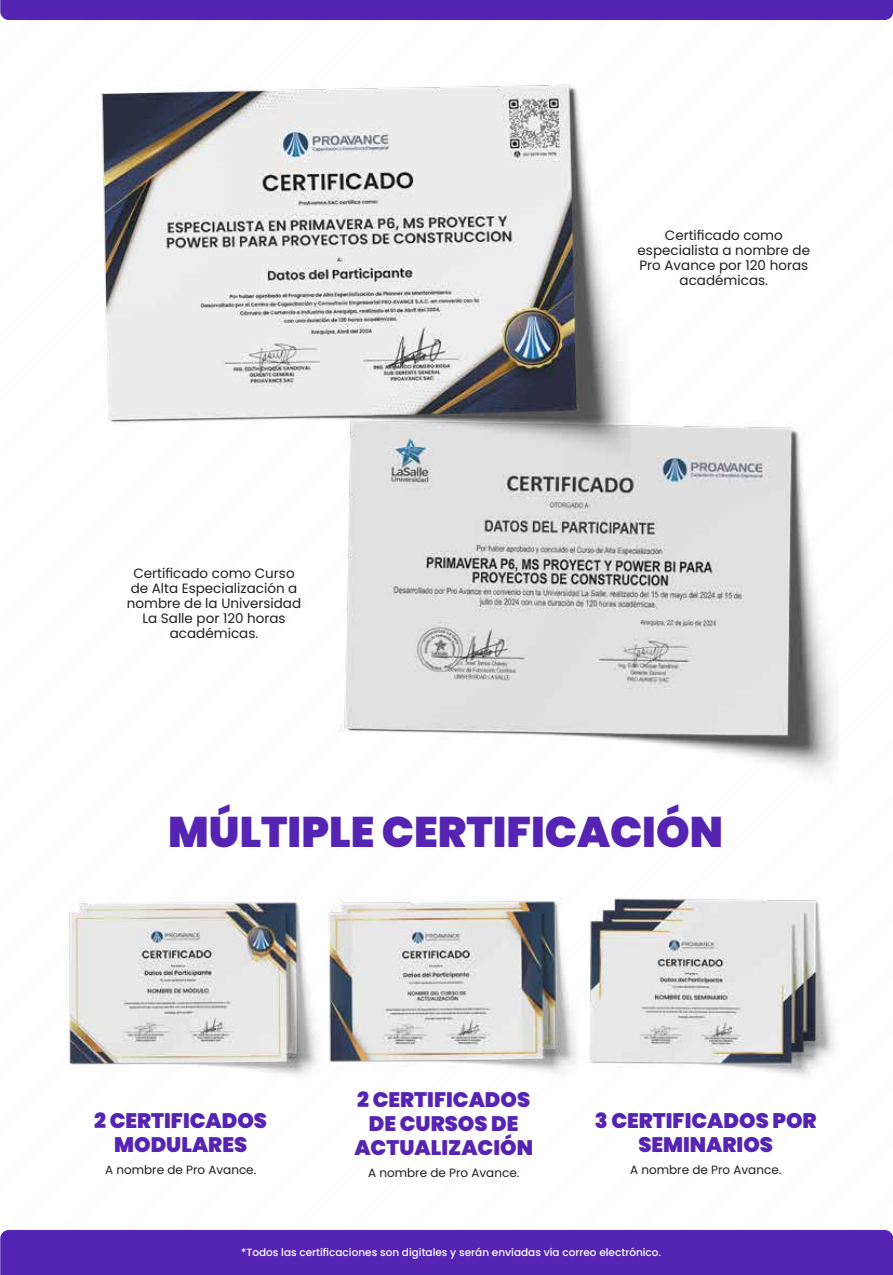
<style>
.page{position:relative;width:893px;height:1275px;background:#fff}
.page>*{position:absolute;margin:0;border:0;box-sizing:border-box;transform-origin:0 0}
.t1{font:900 42.75px "Poppins";color:#5624b2}
.t2{font:900 21px/24px "Poppins";color:#5624b2;text-align:center}
.t3{font:13.5px/15px "Poppins";color:#211f21;text-align:center}
.t4{font:12px "Poppins";color:#211f21}
.t5{font:500 10.5px "Poppins";color:#fff}
</style>
<div class="page">
<img style="left:69px;top:84px;width:768px;height:993px">
<div style="left:0;top:0;width:893px;height:20px;background:#5624b2"></div>
<div style="left:0;top:1229px;width:893px;height:46px;background:#5624b2"></div>
<p class="t3" style="left:127px;top:566px;width:176px">Certificado como Curso de Alta Especialización a nombre de la Universidad<br>La Salle por 120 horas académicas.</p>
<p class="t3" style="left:638px;top:228px;width:174px">Certificado como especialista a nombre de<br>Pro Avance por 120 horas académicas.</p>
<h1 class="t1" style="left:168px;top:807px;width:556px">MÚLTIPLE CERTIFICACIÓN</h1>
<h2 class="t2" style="left:94px;top:1109px;width:174px">2 CERTIFICADOS<br>MODULARES</h2>
<p class="t4" style="left:105px;top:1163px;width:153px">A nombre de Pro Avance.</p>
<h2 class="t2" style="left:354px;top:1087px;width:180px">2 CERTIFICADOS<br>DE CURSOS DE<br>ACTUALIZACIÓN</h2>
<p class="t4" style="left:368px;top:1166px;width:153px">A nombre de Pro Avance.</p>
<h2 class="t2" style="left:595px;top:1109px;width:223px">3 CERTIFICADOS POR<br>SEMINARIOS</h2>
<p class="t4" style="left:630px;top:1163px;width:153px">A nombre de Pro Avance.</p>
<p class="t5" style="left:241px;top:1246px;width:421px">*Todos las certificaciones son digitales y serán enviadas vía correo electrónico.</p>
</div>
